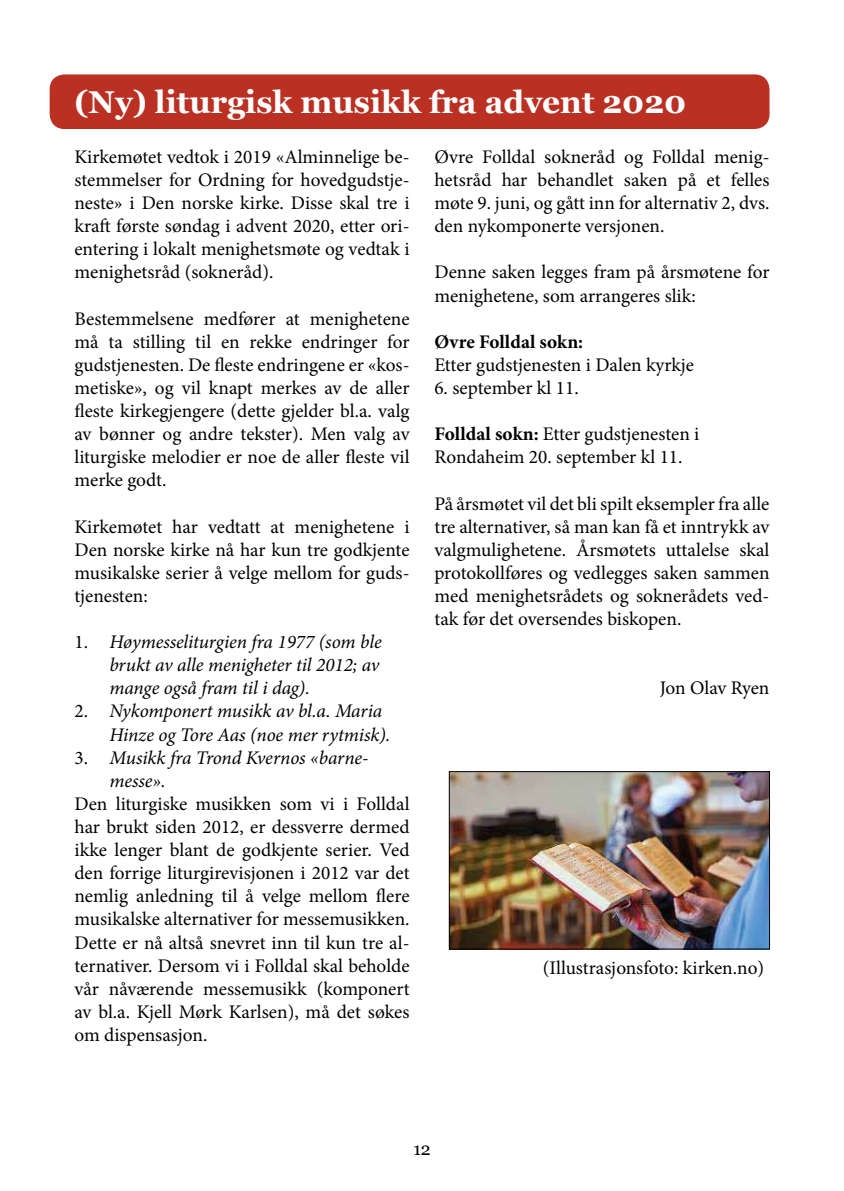
<style>
.page{position:relative;width:844px;height:1191px;background:#fff}
.page>*{position:absolute;margin:0;border:0;box-sizing:border-box;transform-origin:0 0}
.t1{font:700 31.5px "Georgia";color:#fff}
.t2{font:19.25px/23.1px "Minion Pro";color:#000;text-align:justify}
.t3{font:italic 19.25px/23.1px "Minion Pro";letter-spacing:-.005em;color:#000}
.t4{font:700 19.25px "Minion Pro";letter-spacing:.01em;color:#000}
.t5{font:17.5px "Georgia";color:#000}
.s1{font-style:normal}
.s2{font-weight:700}
</style>
<div class="page">
<div style="left:50px;top:74px;width:719px;height:55px;background:#ba3023;border-radius:15px"></div>
<img style="left:450px;top:773px;width:317px;height:174px">
<div style="left:448px;top:771px;width:321px;height:178px;border:1px solid #000"></div>
<h1 class="t1" style="left:74px;top:78px;width:613px">(Ny) liturgisk musikk fra advent 2020</h1>
<p class="t2" style="left:74px;top:145px;width:336px">Kirkemøtet vedtok i 2019 «Alminnelige be&shy;stemmelser for Ordning for hovedgudstje&shy;neste» i Den norske kirke. Disse skal tre i kraft første søndag i advent 2020, etter ori&shy;entering i lokalt menighetsmøte og vedtak i menighetsråd (sokneråd).</p>
<p class="t2" style="left:74px;top:307px;width:336px">Bestemmelsene medfører at menighetene må ta stilling til en rekke endringer for gudstjenesten. De fleste endringene er «kos&shy;metiske», og vil knapt merkes av de aller fleste kirkegjengere (dette gjelder bl.a. valg av bønner og andre tekster). Men valg av liturgiske melodier er noe de aller fleste vil merke godt.</p>
<p class="t2" style="left:74px;top:515px;width:336px">Kirkemøtet har vedtatt at menighetene i Den norske kirke nå har kun tre godkjente musikalske serier å velge mellom for guds&shy;tjenesten:</p>
<p class="t3" style="left:109px;top:630px;width:274px;text-align:justify;text-indent:-35px"><span class="s1">1.</span> Høymesseliturgien fra 1977 (som ble brukt av alle menigheter til 2012; av mange også fram til i dag).</p>
<p class="t3" style="left:109px;top:699px;width:282px;text-indent:-35px"><span class="s1">2.</span> Nykomponert musikk av bl.a. Maria<br>Hinze og Tore Aas (noe mer rytmisk).</p>
<p class="t3" style="left:109px;top:746px;width:260px;text-indent:-35px"><span class="s1">3.</span> Musikk fra Trond Kvernos «barne&shy;messe».</p>
<p class="t2" style="left:74px;top:792px;width:336px">Den liturgiske musikken som vi i Folldal har brukt siden 2012, er dessverre dermed ikke lenger blant de godkjente serier. Ved den forrige liturgirevisjonen i 2012 var det nemlig anledning til å velge mellom flere musikalske alternativer for messemusikken.<br>Dette er nå altså snevret inn til kun tre al&shy;ternativer. Dersom vi i Folldal skal beholde vår nåværende messemusikk (komponert av bl.a. Kjell Mørk Karlsen), må det søkes om dispensasjon.</p>
<p class="t2" style="left:434px;top:145px;width:336px">Øvre Folldal sokneråd og Folldal menig&shy;hetsråd har behandlet saken på et felles møte 9. juni, og gått inn for alternativ 2, dvs. den nykomponerte versjonen.</p>
<p class="t2" style="left:434px;top:261px;width:336px">Denne saken legges fram på årsmøtene for menighetene, som arrangeres slik:</p>
<p class="t4" style="left:434px;top:328px;width:150px">Øvre Folldal sokn:</p>
<p class="t2" style="left:434px;top:353px;width:261px">Etter gudstjenesten i Dalen kyrkje</p>
<p class="t2" style="left:434px;top:376px;width:146px">6. september kl 11.</p>
<p class="t2" style="left:434px;top:422px;width:266px"><span class="s2">Folldal sokn:</span> Etter gudstjenesten i<br>Rondaheim 20. september kl 11.</p>
<p class="t2" style="left:434px;top:492px;width:336px">På årsmøtet vil det bli spilt eksempler fra alle tre alternativer, så man kan få et inntrykk av valgmulighetene. Årsmøtets uttalelse skal protokollføres og vedlegges saken sammen med menighetsrådets og soknerådets ved&shy;tak før det oversendes biskopen.</p>
<p class="t2" style="left:659px;top:677px;width:111px">Jon Olav Ryen</p>
<p class="t2" style="left:542px;top:956px;width:223px">(Illustrasjonsfoto: kirken.no)</p>
<p class="t5" style="left:413px;top:1136px;width:19px">12</p>
</div>
